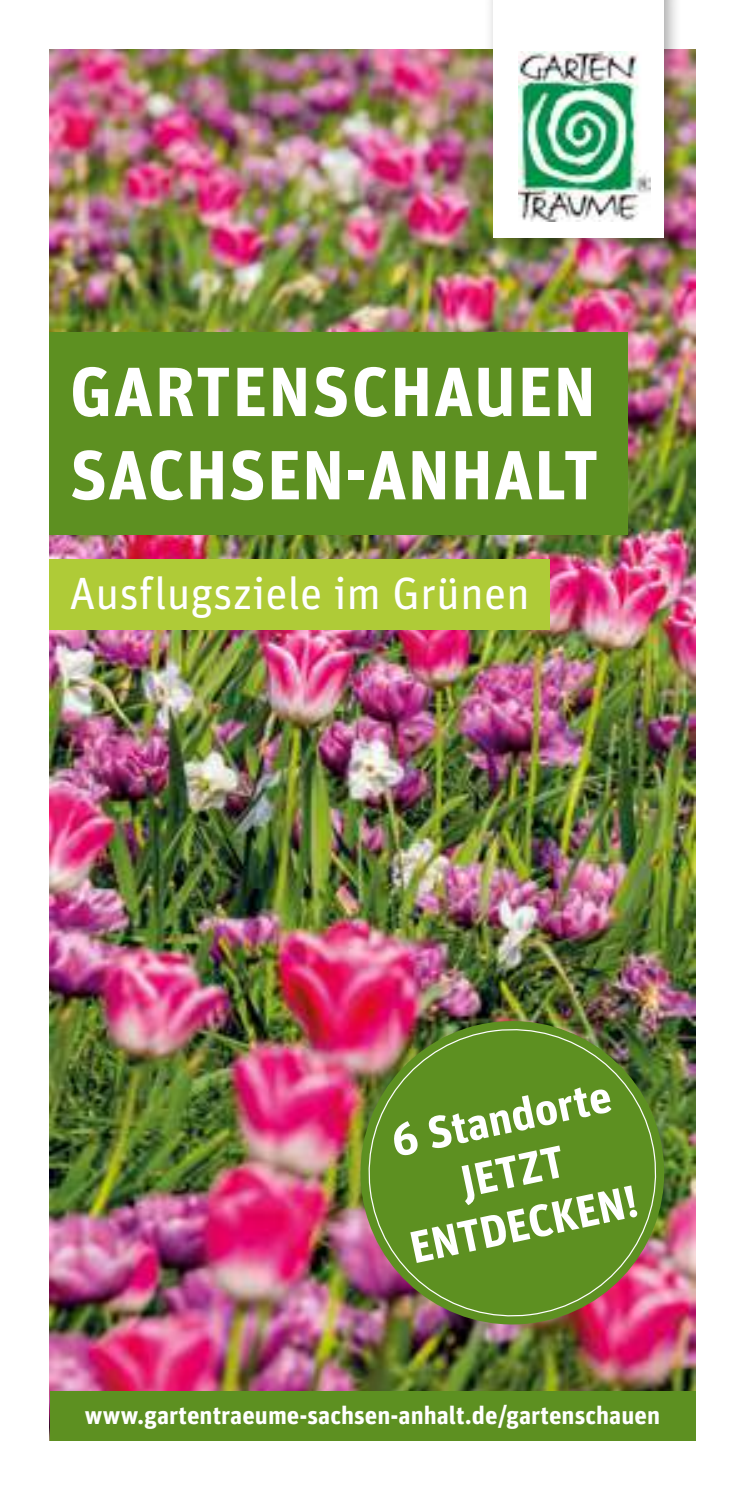
<style>
.page{position:relative;width:745px;height:1489px;background:#fff}
.page>*{position:absolute;margin:0;border:0;box-sizing:border-box;transform-origin:0 0}
.t1{font:700 69.5px/83.2px "Unit Pro";letter-spacing:.01em;color:#fff}
.t2{font:700 45px/54px "Unit Pro";color:#fff;text-align:center}
.t3{font:45px "Unit Pro";color:#fff}
.t4{font:700 25px "Unit Pro";color:#fff}
</style>
<div class="page">
<img style="left:50px;top:50px;width:644px;height:1341px">
<div style="left:50px;top:559px;width:499px;height:71px;background:#afcb37"></div>
<div style="left:50px;top:332px;width:577px;height:203px;background:#5d9021"></div>
<div style="left:483px;top:0;width:197px;height:256px;background:#000;opacity:.35"></div>
<div style="left:493px;top:0;width:170px;height:237px;background:#fff"></div>
<img style="left:518px;top:51px;width:132px;height:171px">
<div style="left:50px;top:1391px;width:644px;height:49px;background:#5d9021"></div>
<img style="left:351px;top:1011px;width:321px;height:322px">
<img style="left:360px;top:1021px;width:303px;height:303px">
<h1 class="t1" style="left:70px;top:346px;width:530px">GARTENSCHAUEN<br>SACHSEN-ANHALT</h1>
<h2 class="t3" style="left:69px;top:561px;width:462px">Ausflugsziele im Grünen</h2>
<h2 class="t2" style="left:381px;top:1113px;width:233px;rotate:-12deg">6 Standorte<br>JETZT<br>ENTDECKEN!</h2>
<p class="t4" style="left:85px;top:1396px;width:576px">www.gartentraeume-sachsen-anhalt.de/gartenschauen</p>
</div>
